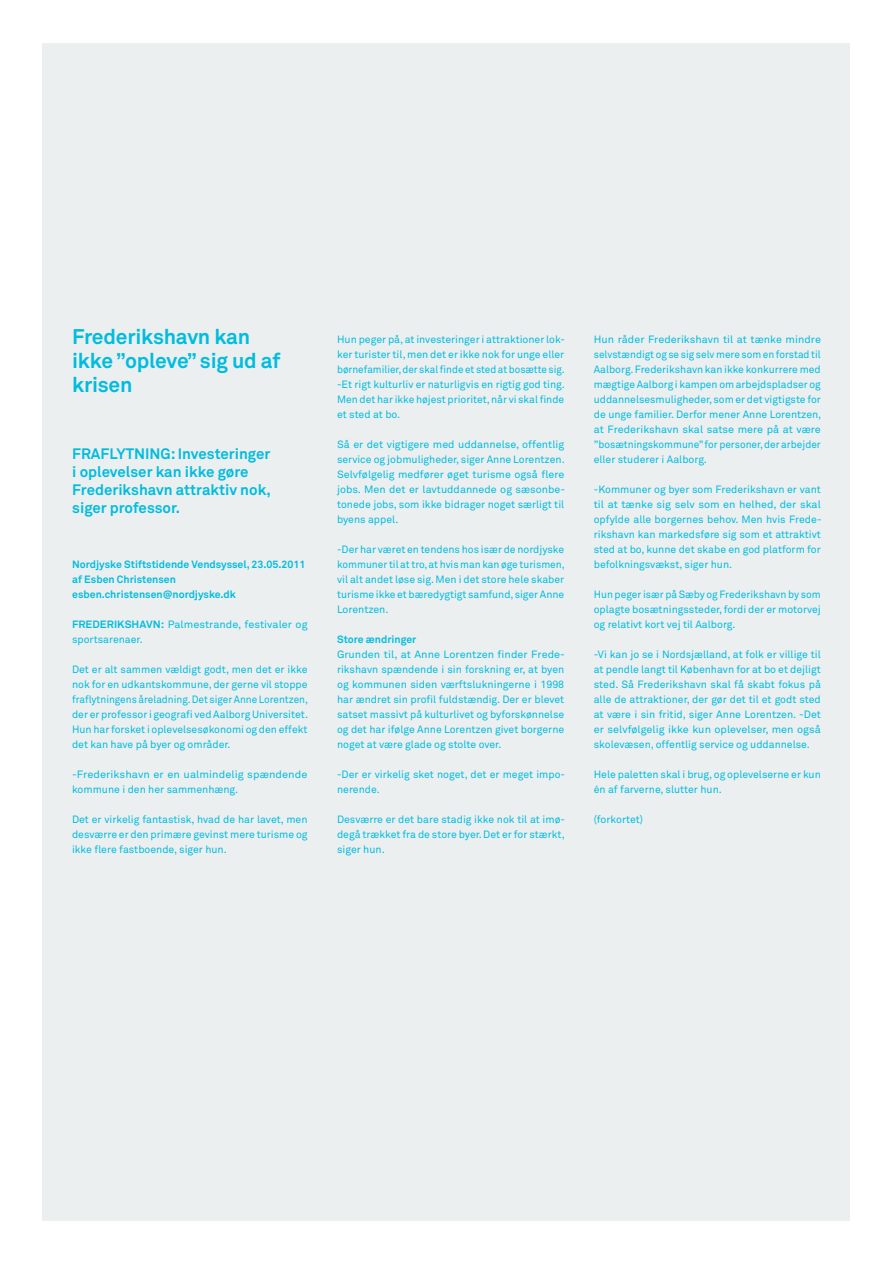
<style>
.page{position:relative;width:893px;height:1263px;background:#fff}
.page>*{position:absolute;margin:0;border:0;box-sizing:border-box;transform-origin:0 0}
.t1{font:700 21px/24px "Akkurat";letter-spacing:-.01em;color:#00bcdf}
.t2{font:700 15px/18px "Akkurat";color:#00bcdf}
.t3{font:10.5px/15px "Akkurat";color:#00bcdf;text-align:justify}
.t4{font:10.5px/15px "Akkurat";color:#00bcdf;scale:1.04 1}
.t5{font:700 10.5px/15px "Akkurat";color:#00bcdf}
.t6{font:10.5px/15px "Akkurat";color:#00bcdf;scale:1.05 1}
.s1{font-weight:700}
</style>
<div class="page">
<div style="left:43px;top:43px;width:807px;height:1177px;background:#eceff0"></div>
<h1 class="t1" style="left:72px;top:325px;width:210px">Frederikshavn kan ikke ”opleve” sig ud af krisen</h1>
<h2 class="t2" style="left:72px;top:445px;width:200px">FRAFLYTNING: Investeringer i oplevelser kan ikke gøre<br>Frederikshavn attraktiv nok, siger professor.</h2>
<p class="t5" style="left:72px;top:556px;width:235px">Nordjyske Stiftstidende Vendsyssel, 23.05.2011 af Esben Christensen esben.christensen@nordjyske.dk</p>
<p class="t4" style="left:72px;top:617px;width:228px"><span class="s1">FREDERIKSHAVN:</span> Palmestrande, festivaler og sportsarenaer.</p>
<p class="t3" style="left:72px;top:662px;width:238px">Det er alt sammen vældigt godt, men det er ikke nok for en udkantskommune, der gerne vil stoppe fraflytningens åreladning. Det siger Anne Lorentzen, der er professor i geografi ved Aalborg Universitet.<br>Hun har forsket i oplevelsesøkonomi og den effekt det kan have på byer og områder.</p>
<p class="t6" style="left:72px;top:767px;width:226px">-Frederikshavn er en ualmindelig spændende kommune i den her sammenhæng.</p>
<p class="t3" style="left:72px;top:812px;width:237px">Det er virkelig fantastisk, hvad de har lavet, men desværre er den primære gevinst mere turisme og ikke flere fastboende, siger hun.</p>
<p class="t3" style="left:337px;top:332px;width:230px">Hun peger på, at investeringer i attraktioner lok&shy;ker turister til, men det er ikke nok for unge eller børnefamilier, der skal finde et sted at bosætte sig. -Et rigt kulturliv er naturligvis en rigtig god ting.<br>Men det har ikke højest prioritet, når vi skal finde et sted at bo.</p>
<p class="t3" style="left:337px;top:437px;width:230px">Så er det vigtigere med uddannelse, offentlig service og jobmuligheder, siger Anne Lorentzen.<br>Selvfølgelig medfører øget turisme også flere jobs. Men det er lavtuddannede og sæsonbe&shy;tonede jobs, som ikke bidrager noget særligt til byens appel.</p>
<p class="t3" style="left:337px;top:542px;width:229px">-Der har været en tendens hos især de nordjyske kommuner til at tro, at hvis man kan øge turismen, vil alt andet løse sig. Men i det store hele skaber turisme ikke et bæredygtigt samfund, siger Anne Lorentzen.</p>
<p class="t5" style="left:337px;top:631px;width:81px">Store ændringer</p>
<p class="t4" style="left:337px;top:647px;width:221px;text-align:justify">Grunden til, at Anne Lorentzen finder Frede&shy;rikshavn spændende i sin forskning er, at byen og kommunen siden værftslukningerne i 1998 har ændret sin profil fuldstændig. Der er blevet satset massivt på kulturlivet og byforskønnelse og det har ifølge Anne Lorentzen givet borgerne noget at være glade og stolte over.</p>
<p class="t3" style="left:337px;top:767px;width:230px">-Der er virkelig sket noget, det er meget impo&shy;nerende.</p>
<p class="t3" style="left:337px;top:812px;width:230px">Desværre er det bare stadig ikke nok til at imø&shy;degå trækket fra de store byer. Det er for stærkt, siger hun.</p>
<p class="t3" style="left:594px;top:332px;width:229px">Hun råder Frederikshavn til at tænke mindre selvstændigt og se sig selv mere som en forstad til Aalborg. Frederikshavn kan ikke konkurrere med mægtige Aalborg i kampen om arbejdspladser og uddannelsesmuligheder, som er det vigtigste for de unge familier. Derfor mener Anne Lorentzen, at Frederikshavn skal satse mere på at være ”bosætningskommune” for personer, der arbejder eller studerer i Aalborg.</p>
<p class="t3" style="left:594px;top:482px;width:229px">-Kommuner og byer som Frederikshavn er vant til at tænke sig selv som en helhed, der skal opfylde alle borgernes behov. Men hvis Frede&shy;rikshavn kan markedsføre sig som et attraktivt sted at bo, kunne det skabe en god platform for befolkningsvækst, siger hun.</p>
<p class="t3" style="left:594px;top:587px;width:229px">Hun peger især på Sæby og Frederikshavn by som oplagte bosætningssteder, fordi der er motorvej og relativt kort vej til Aalborg.</p>
<p class="t3" style="left:594px;top:647px;width:229px">-Vi kan jo se i Nordsjælland, at folk er villige til at pendle langt til København for at bo et dejligt sted. Så Frederikshavn skal få skabt fokus på alle de attraktioner, der gør det til et godt sted at være i sin fritid, siger Anne Lorentzen. -Det er selvfølgelig ikke kun oplevelser, men også skolevæsen, offentlig service og uddannelse.</p>
<p class="t3" style="left:594px;top:767px;width:229px">Hele paletten skal i brug, og oplevelserne er kun én af farverne, slutter hun.</p>
<p class="t3" style="left:594px;top:812px;width:51px">(forkortet)</p>
</div>
